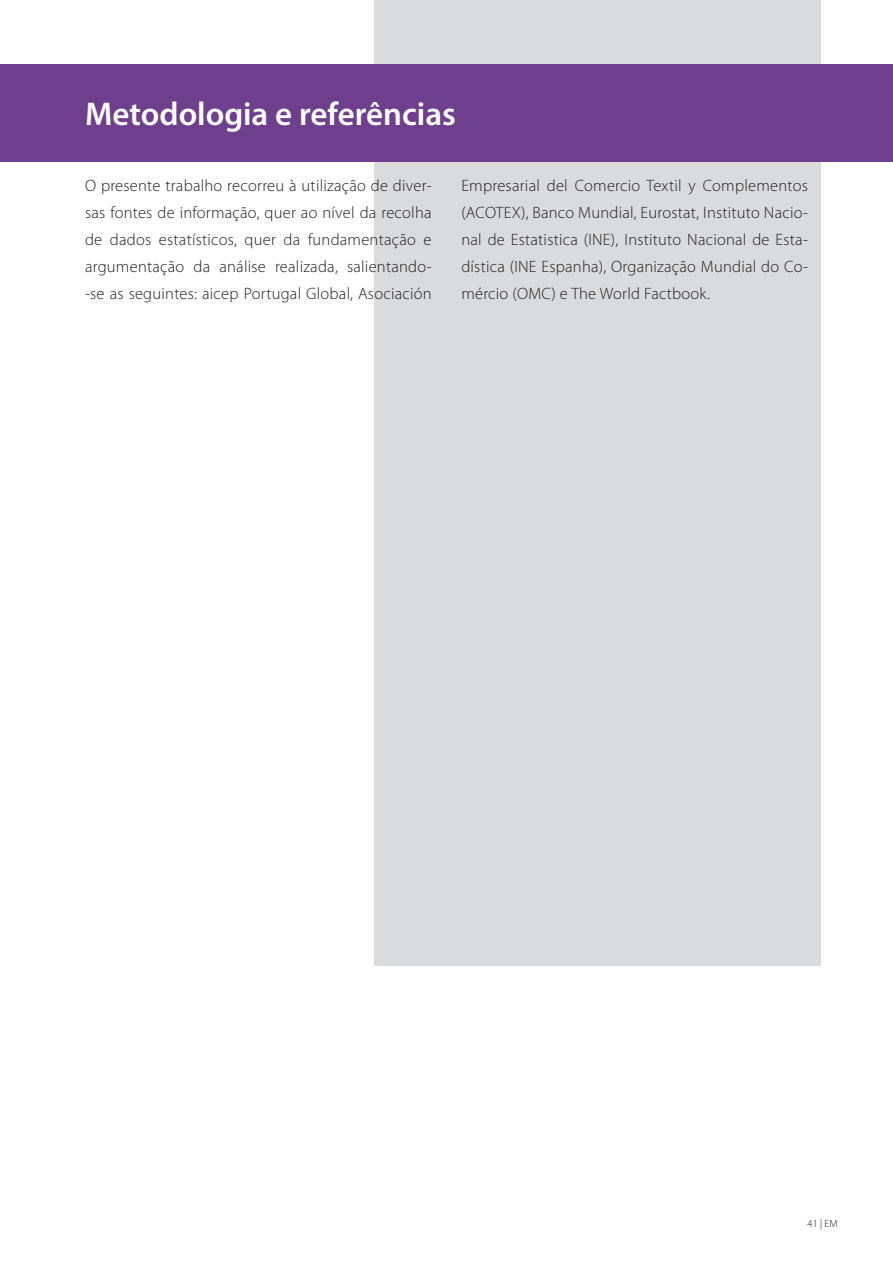
<style>
.page{position:relative;width:893px;height:1263px;background:#fff}
.page>*{position:absolute;margin:0;border:0;box-sizing:border-box;transform-origin:0 0}
.t1{font:600 33px "Myriad Pro";color:#fff}
.t2{font:300 16.5px/27px "Myriad Pro";letter-spacing:.015em;color:#231f20;text-align:justify}
.t3{font:300 10.5px "Myriad Pro";color:#231f20}
</style>
<div class="page">
<div style="left:374px;top:0;width:447px;height:966px;background:#dadbdc"></div>
<div style="left:0;top:64px;width:893px;height:98px;background:#6d3f8d"></div>
<h1 class="t1" style="left:85px;top:93px;width:372px">Metodologia e referências</h1>
<p class="t2" style="left:85px;top:172px;width:348px">O presente trabalho recorreu à utilização de diver&shy;sas fontes de informação, quer ao nível da recolha de dados estatísticos, quer da fundamentação e argumentação da análise realizada, salientando--se as seguintes: aicep Portugal Global, Asociación</p>
<p class="t2" style="left:461px;top:172px;width:348px">Empresarial del Comercio Textil y Complementos (ACOTEX), Banco Mundial, Eurostat, Instituto Nacio&shy;nal de Estatistica (INE), Instituto Nacional de Esta&shy;dística (INE Espanha), Organização Mundial do Co&shy;mércio (OMC) e The World Factbook.</p>
<p class="t3" style="left:808px;top:1218px;width:32px">41 | EM</p>
</div>
